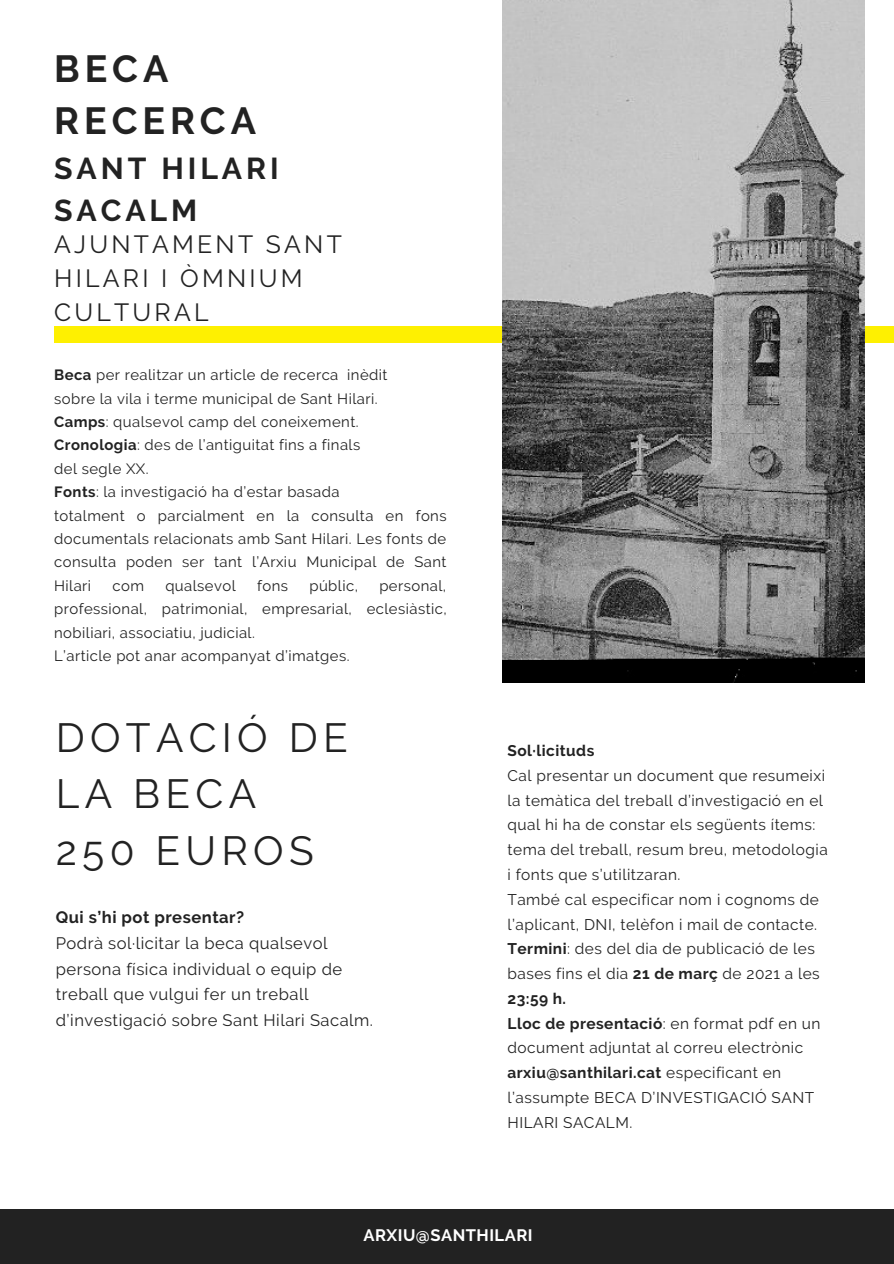
<style>
.page{position:relative;width:894px;height:1264px;background:#fff}
.page>*{position:absolute;margin:0;border:0;box-sizing:border-box;transform-origin:0 0}
.t1{font:40.65px/56.2px "Raleway";letter-spacing:.13em;color:#222}
.t2{font:700 37.65px/51.8px "Raleway";letter-spacing:.13em;color:#222}
.t3{font:700 30.15px/41.7px "Raleway";letter-spacing:.13em;color:#222}
.t4{font:24.9px/33.8px "Raleway";letter-spacing:.13em;color:#222}
.t5{font:16.5px/26px "Raleway";letter-spacing:.03em;color:#222}
.t6{font:700 16.5px "Raleway";letter-spacing:.03em;color:#222}
.t7{font:700 16.5px "Raleway";letter-spacing:.03em;color:#fff}
.t8{font:15.45px/24.8px "Raleway";letter-spacing:.03em;color:#222}
.t9{font:700 15.45px "Raleway";letter-spacing:.03em;color:#222}
.t10{font:14.85px/23.4px "Raleway";letter-spacing:.03em;color:#222;text-align:justify}
.s1{font-weight:700}
</style>
<div class="page">
<div style="left:54px;top:326px;width:839px;height:17px;background:#fef001"></div>
<img style="left:502px;top:0;width:362px;height:682px">
<div style="left:0;top:1209px;width:893px;height:54px;background:#222"></div>
<p class="t2" style="left:54px;top:43px;width:203px">BECA<br>RECERCA</p>
<p class="t3" style="left:54px;top:148px;width:226px">SANT HILARI<br>SACALM</p>
<p class="t4" style="left:54px;top:227px;width:289px">AJUNTAMENT SANT<br>HILARI I ÒMNIUM<br>CULTURAL</p>
<p class="t10" style="left:54px;top:363px;width:335px"><span class="s1">Beca</span> per realitzar un article de recerca inèdit</p>
<p class="t10" style="left:54px;top:386px;width:325px">sobre la vila i terme municipal de Sant Hilari.</p>
<p class="t10" style="left:54px;top:410px;width:306px"><span class="s1">Camps</span>: qualsevol camp del coneixement.</p>
<p class="t10" style="left:54px;top:433px;width:307px"><span class="s1">Cronologia</span>: des de l’antiguitat fins a finals</p>
<p class="t10" style="left:54px;top:457px;width:96px">del segle XX.</p>
<p class="t10" style="left:54px;top:480px;width:287px"><span class="s1">Fonts</span>: la investigació ha d’estar basada</p>
<p class="t10" style="left:54px;top:503px;width:394px">totalment o parcialment en la consulta en fons documentals relacionats amb Sant Hilari. Les fonts de consulta poden ser tant l’Arxiu Municipal de Sant Hilari</p>
<p class="t10" style="left:112px;top:574px;width:33px">com</p>
<p class="t10" style="left:165px;top:574px;width:72px">qualsevol</p>
<p class="t10" style="left:257px;top:574px;width:32px">fons</p>
<p class="t10" style="left:309px;top:574px;width:50px">públic,</p>
<p class="t10" style="left:54px;top:574px;width:394px;text-indent:325px">personal, professional, patrimonial, empresarial, eclesiàstic, nobiliari, associatiu, judicial.</p>
<p class="t10" style="left:54px;top:644px;width:297px">L’article pot anar acompanyat d’imatges.</p>
<p class="t1" style="left:56px;top:709px;width:293px">DOTACIÓ DE<br>LA BECA</p>
<p class="t1" style="left:56px;top:822px;width:259px">250 EUROS</p>
<p class="t6" style="left:56px;top:907px;width:190px">Qui s’hi pot presentar?</p>
<p class="t5" style="left:56px;top:929px;width:318px">Podrà sol·licitar la beca qualsevol persona física individual o equip de treball que vulgui fer un treball d’investigació sobre Sant Hilari Sacalm.</p>
<p class="t9" style="left:507px;top:741px;width:88px">Sol·licituds</p>
<p class="t8" style="left:507px;top:763px;width:321px">Cal presentar un document que resumeixi la temàtica del treball d’investigació en el qual hi ha de constar els següents ítems: tema del treball, resum breu, metodologia i fonts que s’utilitzaran.</p>
<p class="t8" style="left:507px;top:887px;width:313px">També cal especificar nom i cognoms de</p>
<p class="t8" style="left:507px;top:911px;width:311px">l’aplicant, DNI, telèfon i mail de contacte.</p>
<p class="t8" style="left:507px;top:936px;width:314px"><span class="s1">Termini</span>: des del dia de publicació de les bases fins el dia <span class="s1">21 de març</span> de 2021 a les</p>
<p class="t9" style="left:507px;top:989px;width:60px">23:59 h.</p>
<p class="t8" style="left:507px;top:1010px;width:314px"><span class="s1">Lloc de presentació</span>: en format pdf en un document adjuntat al correu electrònic <span class="s1">arxiu@santhilari.cat</span> especificant en</p>
<p class="t8" style="left:507px;top:1085px;width:308px">l’assumpte BECA D’INVESTIGACIÓ SANT<br>HILARI SACALM.</p>
<p class="t7" style="left:363px;top:1225px;width:171px">ARXIU@SANTHILARI</p>
</div>
